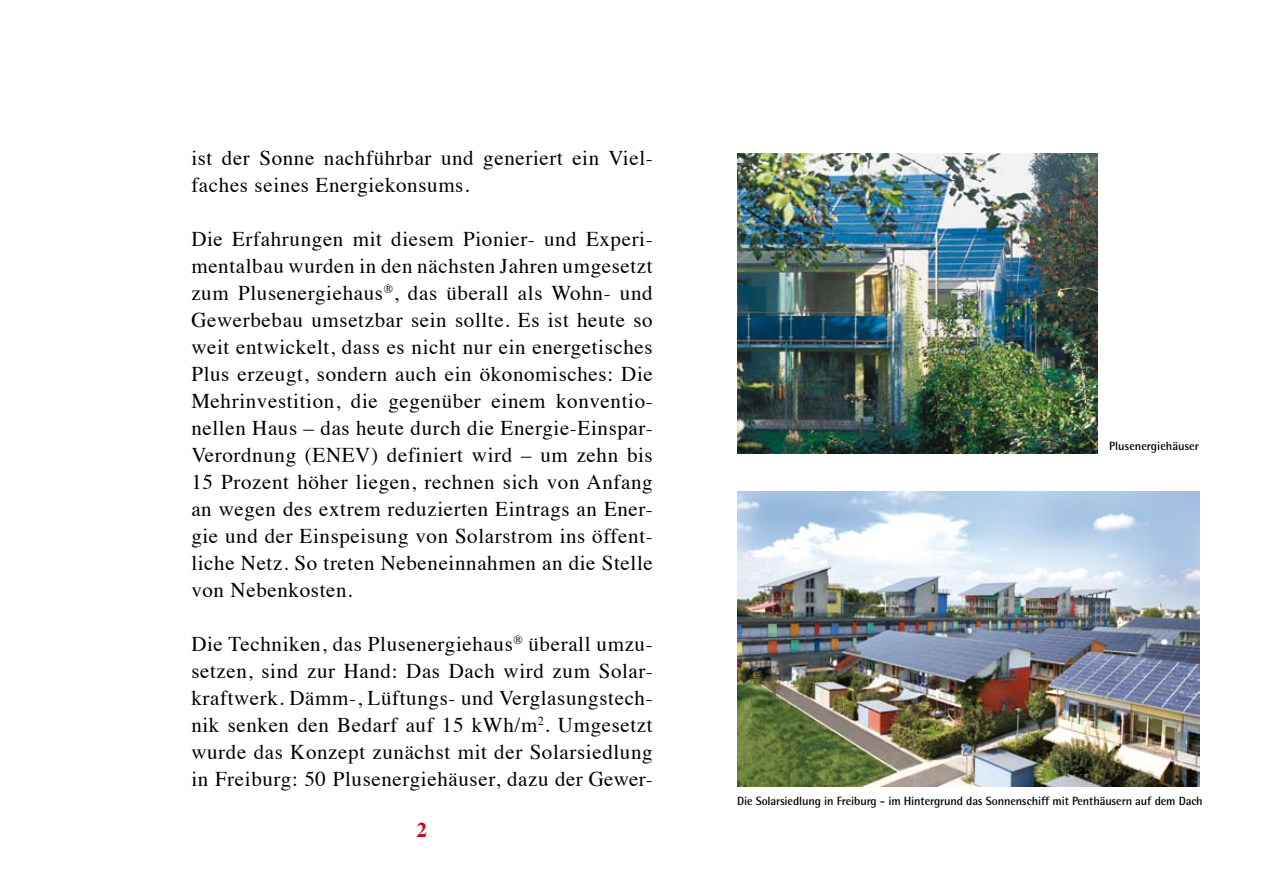
<style>
.page{position:relative;width:1263px;height:893px;background:#fff}
.page>*{position:absolute;margin:0;border:0;box-sizing:border-box;transform-origin:0 0}
.t1{font:21px/27px "Times";letter-spacing:.03em;color:#000;text-align:justify}
.t2{font:700 21px "Times";color:#cc071e}
.t3{font:700 12px "Rotis Semi Sans";letter-spacing:-.01em;color:#000}
</style>
<div class="page">
<img style="left:738px;top:492px;width:461px;height:294px">
<img style="left:738px;top:153px;width:359px;height:301px">
<p class="t1" style="left:191px;top:142px;width:463px">ist der Sonne nachführbar und generiert ein Viel&shy;faches seines Energiekonsums.</p>
<p class="t1" style="left:191px;top:223px;width:463px">Die Erfahrungen mit diesem Pionier- und Experi&shy;mentalbau wurden in den nächsten Jahren umgesetzt zum Plusenergiehaus<sup>®</sup>, das überall als Wohn- und Gewerbebau umsetzbar sein sollte. Es ist heute so weit entwickelt, dass es nicht nur ein energetisches Plus erzeugt, sondern auch ein ökonomisches: Die Mehrinvestition, die gegenüber einem konventio&shy;nellen Haus – das heute durch die Energie-Einspar-Verordnung (ENEV) definiert wird – um zehn bis 15 Prozent höher liegen, rechnen sich von Anfang an wegen des extrem reduzierten Eintrags an Ener&shy;gie und der Einspeisung von Solarstrom ins öffent&shy;liche Netz. So treten Nebeneinnahmen an die Stelle von Nebenkosten.</p>
<p class="t1" style="left:191px;top:628px;width:463px">Die Techniken, das Plusenergiehaus<sup>®</sup> überall umzu&shy;setzen, sind zur Hand: Das Dach wird zum Solar&shy;kraftwerk. Dämm-, Lüftungs- und Verglasungstech&shy;nik senken den Bedarf auf 15 kWh/m<sup>2</sup>. Umgesetzt wurde das Konzept zunächst mit der Solarsiedlung in Freiburg: 50 Plusenergiehäuser, dazu der Gewer-</p>
<p class="t2" style="left:416px;top:810px;width:12px">2</p>
<p class="t3" style="left:1109px;top:439px;width:91px">Plusenergiehäuser</p>
<p class="t3" style="left:737px;top:794px;width:467px">Die Solarsiedlung in Freiburg - im Hintergrund das Sonnenschiff mit Penthäusern auf dem Dach</p>
</div>
